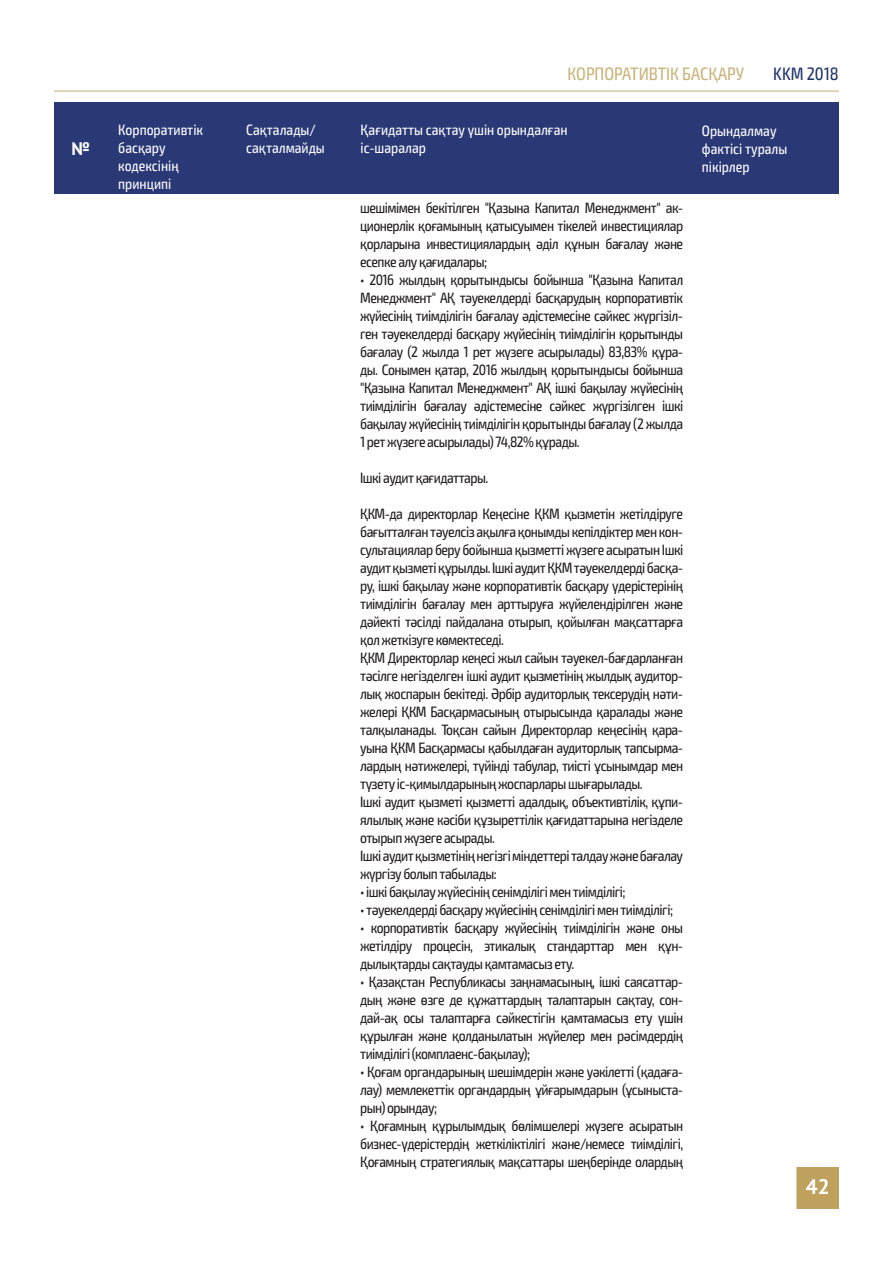
<style>
.page{position:relative;width:893px;height:1263px;background:#fff}
.page>*{position:absolute;margin:0;border:0;box-sizing:border-box;transform-origin:0 0}
.t1{font:700 21px "PT Sans";color:#fff}
.t2{font:18px "KZ Exo 2 Condensed";color:#cab47d}
.t3{font:18px "KZ Exo 2 Condensed";color:#21346b}
.t4{font:700 18px "PT Sans";color:#fff}
.t5{font:15px/18px "KZ Exo 2 Condensed";letter-spacing:-.035em;color:#231f20;text-align:justify}
.t6{font:15px/18px "KZ Exo 2 Condensed";color:#fff}
</style>
<div class="page">
<div style="left:796px;top:1167px;width:43px;height:42px;background:#bda15d"></div>
<hr style="left:54px;top:90px;width:785px;height:2px;background:#bda15d">
<div style="left:54px;top:102px;width:785px;height:92px;background:#2a3976"></div>
<p class="t4" style="left:72px;top:137px;width:20px">№</p>
<p class="t2" style="left:568px;top:63px;width:178px">КОРПОРАТИВТІК БАСҚАРУ</p>
<p class="t3" style="left:773px;top:63px;width:67px">KKM 2018</p>
<p class="t6" style="left:118px;top:121px;width:86px">Корпоративтік басқару кодексінің принципі</p>
<p class="t6" style="left:246px;top:121px;width:80px">Сақталады/ сақталмайды</p>
<p class="t6" style="left:360px;top:121px;width:209px">Қағидатты сақтау үшін орындалған іс-шаралар</p>
<p class="t6" style="left:702px;top:122px;width:87px">Орындалмау фактісі туралы пікірлер</p>
<p class="t5" style="left:360px;top:199px;width:325px">шешімімен бекітілген "Қазына Капитал Менеджмент" ак&shy;ционерлік қоғамының қатысуымен тікелей инвестициялар қорларына инвестициялардың әділ құнын бағалау және есепке алу қағидалары;</p>
<p class="t5" style="left:360px;top:271px;width:325px">• 2016 жылдың қорытындысы бойынша "Қазына Капитал Менеджмент" АҚ тәуекелдерді басқарудың корпоративтік жүйесінің тиімділігін бағалау әдістемесіне сәйкес жүргізіл&shy;ген тәуекелдерді басқару жүйесінің тиімділігін қорытынды бағалау (2 жылда 1 рет жүзеге асырылады) 83,83% құра&shy;ды. Сонымен қатар, 2016 жылдың қорытындысы бойынша "Қазына Капитал Менеджмент" АҚ ішкі бақылау жүйесінің тиімділігін бағалау әдістемесіне сәйкес жүргізілген ішкі бақылау жүйесінің тиімділігін қорытынды бағалау (2 жылда 1 рет жүзеге асырылады) 74,82% құрады.</p>
<p class="t5" style="left:360px;top:469px;width:130px">Ішкі аудит қағидаттары.</p>
<p class="t5" style="left:360px;top:505px;width:325px;text-align:left">ҚКМ-да директорлар Кеңесіне ҚКМ қызметін жетілдіруге бағытталған тәуелсіз ақылға қонымды кепілдіктер мен кон&shy;сультациялар беру бойынша қызметті жүзеге асыратын Ішкі аудит қызметі құрылды. Ішкі аудит ҚКМ тәуекелдерді басқа&shy;ру, ішкі бақылау және корпоративтік басқару үдерістерінің тиімділігін бағалау мен арттыруға жүйелендірілген және дәйекті тәсілді пайдалана отырып, қойылған мақсаттарға қол жеткізуге көмектеседі.<br>ҚКМ Директорлар кеңесі жыл сайын тәуекел-бағдарланған тәсілге негізделген ішкі аудит қызметінің жылдық аудитор&shy;лық жоспарын бекітеді. Әрбір аудиторлық тексерудің нәти&shy;желері ҚКМ Басқармасының отырысында қаралады және талқыланады. Тоқсан сайын Директорлар кеңесінің қара&shy;уына ҚКМ Басқармасы қабылдаған аудиторлық тапсырма&shy;лардың нәтижелері, түйінді табулар, тиісті ұсынымдар мен түзету іс-қимылдарының жоспарлары шығарылады.<br>Ішкі аудит қызметі қызметті адалдық, объективтілік, құпи&shy;ялылық және кәсіби құзыреттілік қағидаттарына негізделе отырып жүзеге асырады.<br>Ішкі аудит қызметінің негізгі міндеттері талдау және бағалау жүргізу болып табылады:</p>
<p class="t5" style="left:360px;top:883px;width:267px">• ішкі бақылау жүйесінің сенімділігі мен тиімділігі;</p>
<p class="t5" style="left:360px;top:901px;width:314px">• тәуекелдерді басқару жүйесінің сенімділігі мен тиімділігі;</p>
<p class="t5" style="left:360px;top:919px;width:325px">• корпоративтік басқару жүйесінің тиімділігін және оны жетілдіру процесін, этикалық стандарттар мен құн&shy;дылықтарды сақтауды қамтамасыз ету.</p>
<p class="t5" style="left:360px;top:973px;width:325px">• Қазақстан Республикасы заңнамасының, ішкі саясаттар&shy;дың және өзге де құжаттардың талаптарын сақтау, сон&shy;дай-ақ осы талаптарға сәйкестігін қамтамасыз ету үшін құрылған және қолданылатын жүйелер мен рәсімдердің тиімділігі (комплаенс-бақылау);</p>
<p class="t5" style="left:360px;top:1063px;width:325px">• Қоғам органдарының шешімдерін және уәкілетті (қадаға&shy;лау) мемлекеттік органдардың ұйғарымдарын (ұсыныста&shy;рын) орындау;</p>
<p class="t5" style="left:360px;top:1117px;width:325px">• Қоғамның құрылымдық бөлімшелері жүзеге асыратын бизнес-үдерістердің жеткіліктілігі және/немесе тиімділігі, Қоғамның стратегиялық мақсаттары шеңберінде олардың</p>
<h1 class="t1" style="left:806px;top:1172px;width:25px">42</h1>
</div>
